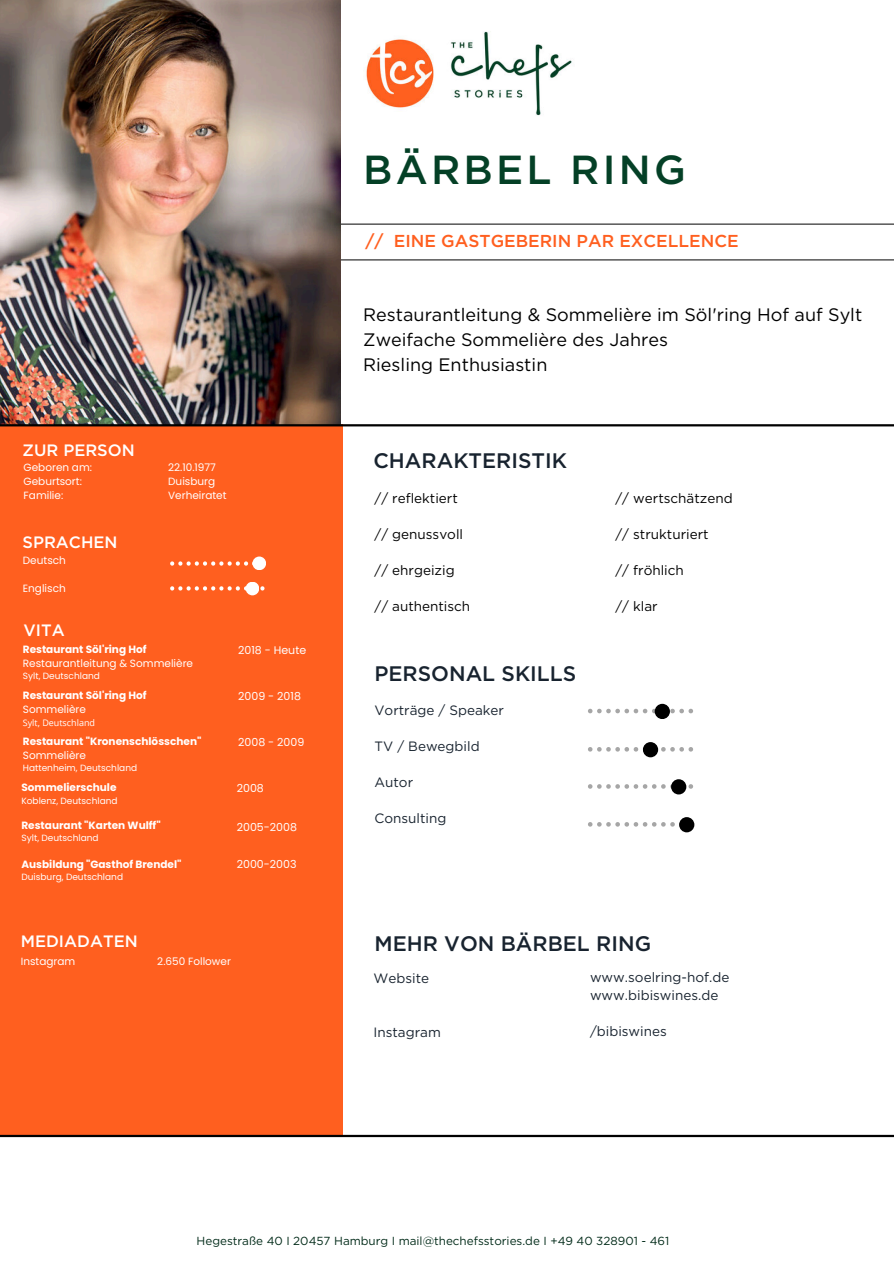
<style>
.page{position:relative;width:894px;height:1264px;background:#fff}
.page>*{position:absolute;margin:0;border:0;box-sizing:border-box;transform-origin:0 0}
.t1{font:500 40.5px "Gotham";letter-spacing:.08em;color:#044026}
.t2{font:500 21px "Gotham";color:#18232f}
.t3{font:18px/24.8px "Gotham";color:#000}
.t4{font:500 17.25px "Gotham";color:#ff5f1f}
.t5{font:500 16.5px "Gotham";color:#fff}
.t6{font:13.5px/18px "Gotham";color:#18232f}
.t7{font:13.5px "Gotham";color:#000}
.t8{font:11.7px "Gotham";color:#022b19}
.t9{font:10.95px "Poppins";color:#fff}
.t10{font:10.5px/14px "Poppins";color:#fff}
.t11{font:700 10.5px "Poppins";color:#fff}
.t12{font:9px "Poppins";color:#fff}
.t13{font:9px "Open Sans";color:#fff}
</style>
<div class="page">
<div style="left:0;top:425px;width:342px;height:711px;background:#ff5f1f"></div>
<hr style="left:334px;top:224px;width:559px;height:1px;background:#000">
<hr style="left:334px;top:260px;width:559px;height:1px;background:#000">
<hr style="left:0;top:1134px;width:893px;height:3px;background:#000">
<img style="left:365px;top:31px;width:207px;height:85px">
<img style="left:0;top:0;width:340px;height:424px">
<hr style="left:0;top:424px;width:893px;height:2px;background:#000">
<svg style="left:588px;top:708px;width:105px;height:5px"></svg>
<div style="left:654px;top:703px;width:15px;height:16px;background:#000;border-radius:50%"></div>
<svg style="left:588px;top:747px;width:105px;height:4px"></svg>
<div style="left:642px;top:742px;width:16px;height:15px;background:#000;border-radius:50%"></div>
<svg style="left:588px;top:784px;width:105px;height:4px"></svg>
<div style="left:671px;top:779px;width:15px;height:15px;background:#000;border-radius:50%"></div>
<svg style="left:588px;top:822px;width:87px;height:4px"></svg>
<div style="left:679px;top:817px;width:15px;height:15px;background:#000;border-radius:50%"></div>
<svg style="left:170px;top:561px;width:79px;height:4px"></svg>
<div style="left:252px;top:556px;width:14px;height:14px;background:#fff;border-radius:50%"></div>
<svg style="left:170px;top:586px;width:94px;height:4px"></svg>
<div style="left:245px;top:581px;width:14px;height:14px;background:#fff;border-radius:50%"></div>
<h1 class="t1" style="left:363px;top:143px;width:324px">BÄRBEL RING</h1>
<h3 class="t4" style="left:365px;top:230px;width:374px">// EINE GASTGEBERIN PAR EXCELLENCE</h3>
<h3 class="t5" style="left:23px;top:439px;width:114px">ZUR PERSON</h3>
<p class="t10" style="left:24px;top:460px;width:70px">Geboren am:<br>Geburtsort:<br>Familie:</p>
<p class="t10" style="left:168px;top:460px;width:60px">22.10.1977<br>Duisburg<br>Verheiratet</p>
<h3 class="t5" style="left:23px;top:532px;width:96px">SPRACHEN</h3>
<p class="t10" style="left:23px;top:554px;width:45px">Deutsch</p>
<p class="t10" style="left:23px;top:582px;width:44px">Englisch</p>
<h3 class="t5" style="left:24px;top:619px;width:43px">VITA</h3>
<p class="t11" style="left:23px;top:643px;width:125px">Restaurant Söl'ring Hof</p>
<p class="t10" style="left:23px;top:656px;width:172px">Restaurantleitung &amp; Sommelière</p>
<p class="t12" style="left:23px;top:671px;width:79px">Sylt, Deutschland</p>
<p class="t11" style="left:23px;top:689px;width:125px">Restaurant Söl'ring Hof</p>
<p class="t10" style="left:23px;top:702px;width:65px">Sommelière</p>
<p class="t13" style="left:23px;top:717px;width:74px">Sylt, Deutschland</p>
<p class="t11" style="left:23px;top:735px;width:180px">Restaurant "Kronenschlösschen"</p>
<p class="t10" style="left:23px;top:748px;width:65px">Sommelière</p>
<p class="t12" style="left:23px;top:763px;width:116px">Hattenheim, Deutschland</p>
<p class="t11" style="left:21px;top:781px;width:96px">Sommelierschule</p>
<p class="t12" style="left:21px;top:795px;width:98px">Koblenz, Deutschland</p>
<p class="t11" style="left:21px;top:819px;width:141px">Restaurant "Karten Wulff"</p>
<p class="t12" style="left:21px;top:832px;width:79px">Sylt, Deutschland</p>
<p class="t11" style="left:21px;top:857px;width:161px">Ausbildung "Gasthof Brendel"</p>
<p class="t12" style="left:21px;top:871px;width:103px">Duisburg, Deutschland</p>
<h3 class="t5" style="left:21px;top:930px;width:118px">MEDIADATEN</h3>
<p class="t9" style="left:238px;top:643px;width:69px">2018 - Heute</p>
<p class="t9" style="left:238px;top:689px;width:64px">2009 - 2018</p>
<p class="t9" style="left:238px;top:735px;width:68px">2008 - 2009</p>
<p class="t9" style="left:237px;top:781px;width:29px">2008</p>
<p class="t9" style="left:237px;top:820px;width:62px">2005-2008</p>
<p class="t9" style="left:237px;top:857px;width:61px">2000-2003</p>
<p class="t10" style="left:21px;top:954px;width:56px">Instagram</p>
<p class="t10" style="left:157px;top:954px;width:75px">2.650 Follower</p>
<h3 class="t3" style="left:363px;top:302px;width:500px">Restaurantleitung &amp; Sommelière im Söl'ring Hof auf Sylt<br>Zweifache Sommelière des Jahres<br>Riesling Enthusiastin</h3>
<h2 class="t2" style="left:373px;top:447px;width:195px">CHARAKTERISTIK</h2>
<p class="t7" style="left:374px;top:490px;width:85px">// reflektiert</p>
<p class="t7" style="left:374px;top:526px;width:90px">// genussvoll</p>
<p class="t7" style="left:374px;top:562px;width:82px">// ehrgeizig</p>
<p class="t7" style="left:374px;top:598px;width:97px">// authentisch</p>
<h2 class="t2" style="left:374px;top:660px;width:203px">PERSONAL SKILLS</h2>
<p class="t6" style="left:374px;top:700px;width:131px">Vorträge / Speaker</p>
<p class="t6" style="left:374px;top:736px;width:107px">TV / Bewegbild</p>
<p class="t6" style="left:374px;top:772px;width:40px">Autor</p>
<p class="t6" style="left:374px;top:808px;width:73px">Consulting</p>
<p class="t7" style="left:615px;top:490px;width:119px">// wertschätzend</p>
<p class="t7" style="left:615px;top:526px;width:95px">// strukturiert</p>
<p class="t7" style="left:615px;top:562px;width:70px">// fröhlich</p>
<p class="t7" style="left:615px;top:598px;width:44px">// klar</p>
<h2 class="t2" style="left:374px;top:930px;width:278px">MEHR VON BÄRBEL RING</h2>
<p class="t6" style="left:373px;top:969px;width:57px">Website</p>
<p class="t6" style="left:373px;top:1023px;width:69px">Instagram</p>
<p class="t6" style="left:590px;top:967px;width:141px">www.soelring-hof.de www.bibiswines.de</p>
<p class="t6" style="left:590px;top:1021px;width:78px">/bibiswines</p>
<p class="t8" style="left:196px;top:1233px;width:474px">Hegestraße 40 I 20457 Hamburg I mail@thechefsstories.de I +49 40 328901 - 461</p>
</div>
